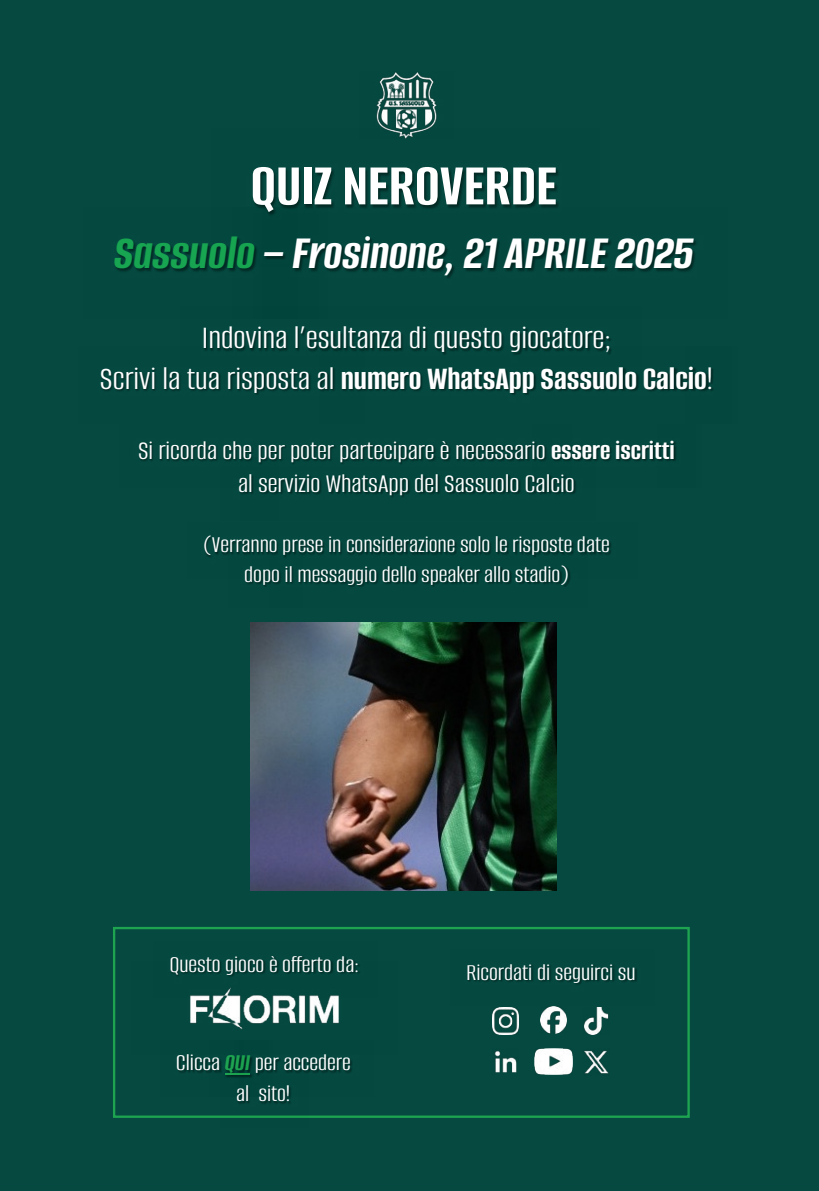
<style>
.page{position:relative;width:819px;height:1191px;background:#054940}
.page>*{position:absolute;margin:0;border:0;box-sizing:border-box;transform-origin:0 0}
.t1{font:700 62.3px "Alumni Sans Roman";color:#fff}
.t2{font:italic 700 49.88px "Alumni Sans";color:#fff}
.t3{font:34.3px/40.4px "Alumni Sans Roman";color:#fff;text-align:center}
.t4{font:28px/32.6px "Alumni Sans Roman";color:#fff;text-align:center}
.t5{font:24.85px/29.6px "Alumni Sans Roman";letter-spacing:-.005em;color:#fff;text-align:center}
.s1{color:#17a551}
.s2{font-weight:700}
.s3{font-family:"Alumni Sans";font-weight:700;font-style:italic;color:#1ea451}
</style>
<div class="page">
<img style="left:376px;top:72px;width:61px;height:56px">
<img style="left:254px;top:128px;width:305px;height:79px">
<img style="left:115px;top:240px;width:117px;height:32px">
<img style="left:232px;top:238px;width:22px;height:34px">
<img style="left:254px;top:207px;width:8px;height:60px">
<img style="left:262px;top:207px;width:434px;height:71px">
<img style="left:204px;top:328px;width:407px;height:18px">
<img style="left:102px;top:346px;width:216px;height:49px">
<img style="left:319px;top:346px;width:366px;height:49px">
<img style="left:685px;top:367px;width:28px;height:24px">
<img style="left:139px;top:442px;width:394px;height:19px">
<img style="left:533px;top:441px;width:124px;height:20px">
<img style="left:657px;top:441px;width:19px;height:20px">
<img style="left:220px;top:457px;width:20px;height:4px">
<img style="left:240px;top:457px;width:355px;height:40px">
<img style="left:205px;top:537px;width:406px;height:20px">
<img style="left:228px;top:552px;width:41px;height:35px">
<img style="left:269px;top:552px;width:318px;height:35px">
<div style="left:113px;top:927px;width:576px;height:190px;border:2px solid #1ea451"></div>
<img style="left:171px;top:957px;width:183px;height:4px">
<img style="left:178px;top:1056px;width:31px;height:17px">
<img style="left:209px;top:1056px;width:25px;height:17px">
<img style="left:234px;top:1057px;width:5px;height:14px">
<img style="left:239px;top:1056px;width:113px;height:17px">
<img style="left:220px;top:1071px;width:89px;height:47px">
<img style="left:468px;top:965px;width:169px;height:20px">
<img style="left:494px;top:1050px;width:23px;height:23px">
<img style="left:492px;top:1007px;width:26px;height:27px">
<img style="left:584px;top:1008px;width:25px;height:26px">
<img style="left:540px;top:1006px;width:26px;height:27px">
<img style="left:534px;top:1048px;width:38px;height:26px">
<img style="left:584px;top:1050px;width:25px;height:24px">
<img style="left:251px;top:623px;width:305px;height:267px">
<img style="left:171px;top:961px;width:189px;height:69px">
<h1 class="t1" style="left:250px;top:154px;width:308px">QUIZ NEROVERDE</h1>
<h2 class="t2" style="left:114px;top:229px;width:580px"><span class="s1">Sassuolo</span> – Frosinone, 21 APRILE 2025</h2>
<h3 class="t3" style="left:100px;top:319px;width:614px">Indovina l’esultanza di questo giocatore;<br>Scrivi la tua risposta al <span class="s2">numero WhatsApp Sassuolo Calcio</span>!</h3>
<p class="t4" style="left:138px;top:435px;width:538px">Si ricorda che per poter partecipare è necessario <span class="s2">essere iscritti </span>al servizio WhatsApp del Sassuolo Calcio</p>
<p class="t5" style="left:203px;top:531px;width:408px">(Verranno prese in considerazione solo le risposte date dopo il messaggio dello speaker allo stadio)</p>
<p class="t5" style="left:169px;top:950px;width:191px">Questo gioco è offerto da:</p>
<p class="t5" style="left:176px;top:1048px;width:176px;line-height:31px">Clicca <span class="s3">QUI</span> per accedere al sito!</p>
<p class="t5" style="left:466px;top:958px;width:171px">Ricordati di seguirci su</p>
</div>
